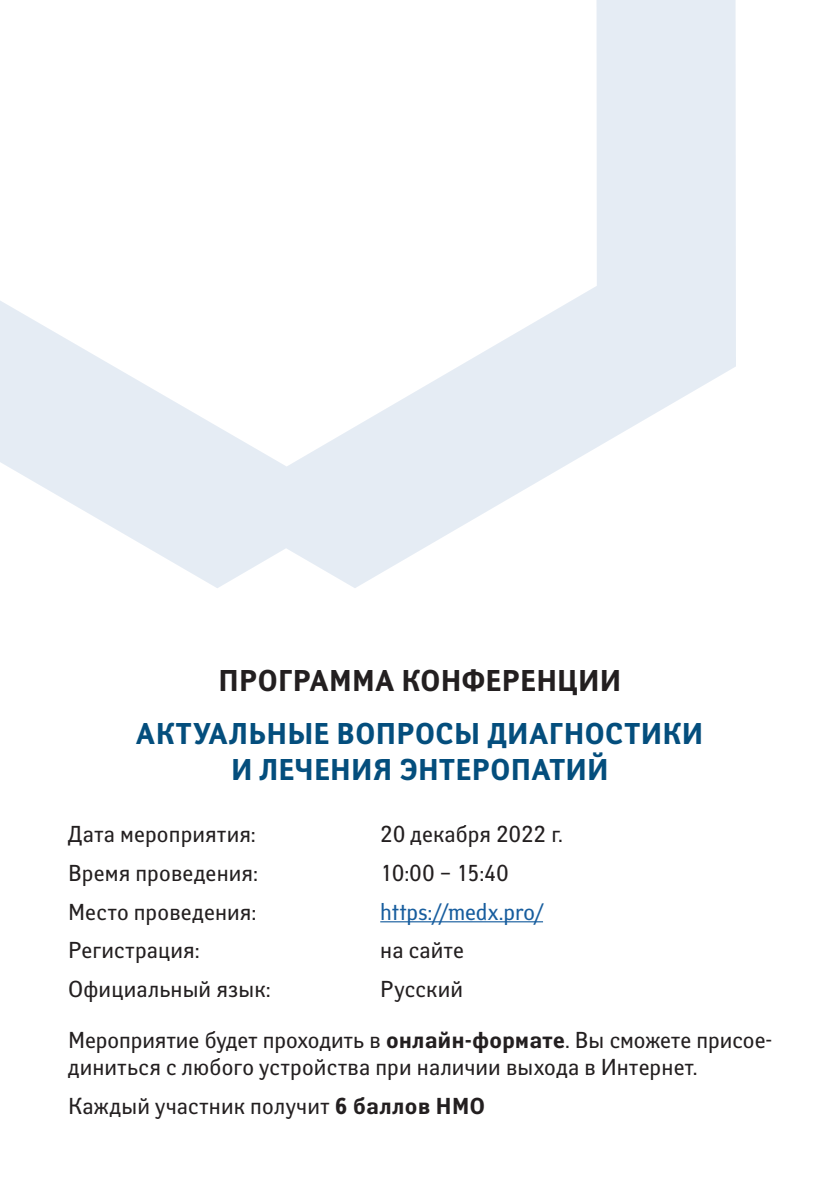
<style>
.page{position:relative;width:840px;height:1191px;background:#fff}
.page>*{position:absolute;margin:0;border:0;box-sizing:border-box;transform-origin:0 0}
.t1{font:700 30px/36px "Yanus C";letter-spacing:-.005em;color:#044e7d;text-align:center;scale:.95 1}
.t2{font:700 30px "Yanus C";letter-spacing:-.01em;color:#231f20;scale:.95 1}
.t3{font:23px/27.6px "Yanus C";letter-spacing:.01em;color:#231f20;scale:.95 1}
.t4{font:23px "Yanus C";color:#175d9e;scale:.95 1}
.s1{font-weight:700}
</style>
<div class="page">
<hr style="left:380px;top:921px;width:162px;height:1px;background:#175d9e">
<svg style="left:0;top:0;width:735px;height:588px"></svg>
<p class="t2" style="left:218px;top:663px;width:426px">ПРОГРАММА КОНФЕРЕНЦИИ</p>
<p class="t1" style="left:136px;top:716px;width:598px">АКТУАЛЬНЫЕ ВОПРОСЫ ДИАГНОСТИКИ<br>И ЛЕЧЕНИЯ ЭНТЕРОПАТИЙ</p>
<p class="t3" style="left:68px;top:819px;width:199px">Дата мероприятия:</p>
<p class="t3" style="left:380px;top:819px;width:193px">20 декабря 2022 г.</p>
<p class="t3" style="left:68px;top:858px;width:201px">Время проведения:</p>
<p class="t3" style="left:380px;top:858px;width:137px">10:00 – 15:40</p>
<p class="t3" style="left:68px;top:897px;width:199px">Место проведения:</p>
<p class="t4" style="left:380px;top:897px;width:173px">https://medx.pro/</p>
<p class="t3" style="left:68px;top:936px;width:140px">Регистрация:</p>
<p class="t3" style="left:380px;top:936px;width:89px">на сайте</p>
<p class="t3" style="left:68px;top:975px;width:214px">Официальный язык:</p>
<p class="t3" style="left:380px;top:975px;width:89px">Русский</p>
<p class="t3" style="left:68px;top:1025px;width:741px">Мероприятие будет проходить в <span class="s1">онлайн-формате</span>. Вы сможете присое&shy;диниться с любого устройства при наличии выхода в Интернет.</p>
<p class="t3" style="left:68px;top:1092px;width:440px">Каждый участник получит <span class="s1">6 баллов НМО</span></p>
</div>
